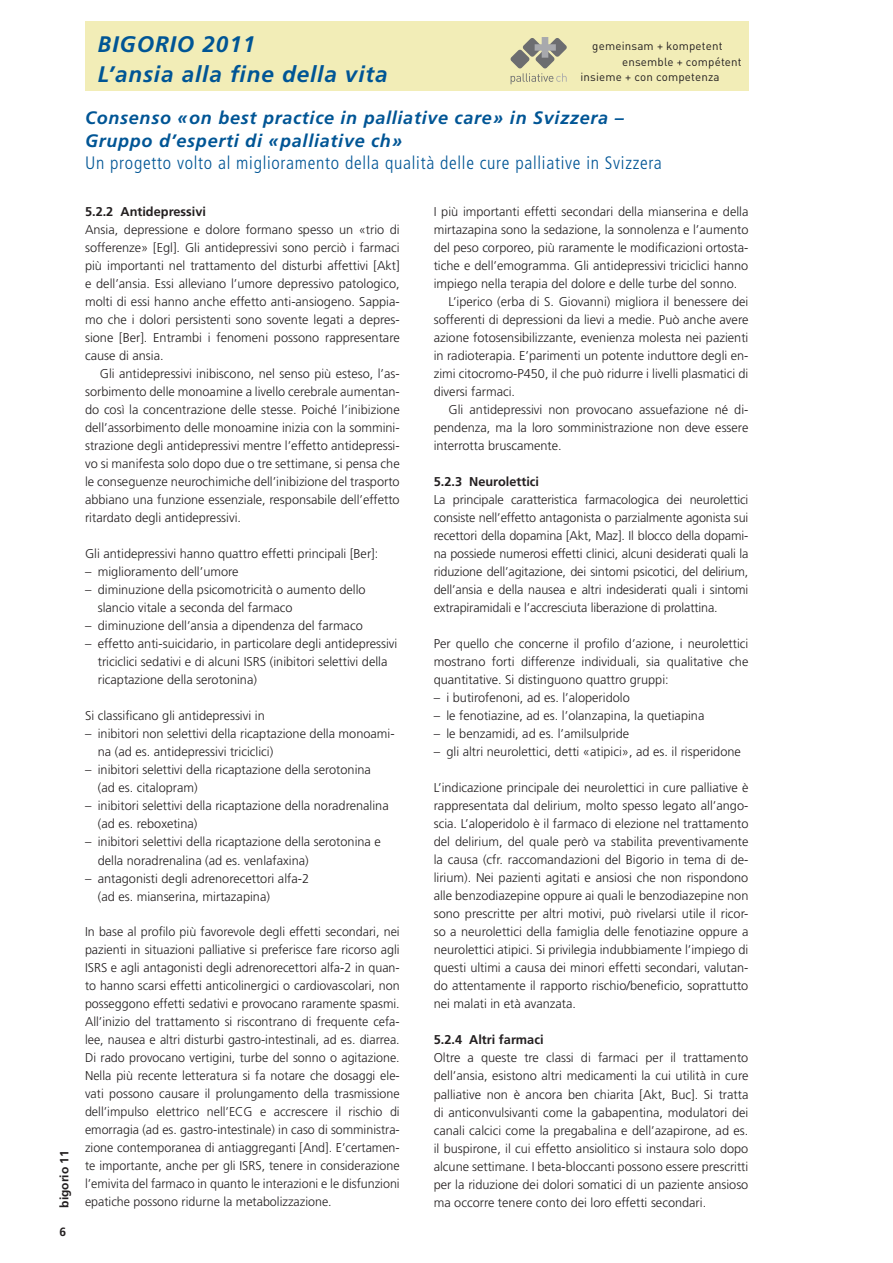
<style>
.page{position:relative;width:893px;height:1263px;background:#fff}
.page>*{position:absolute;margin:0;border:0;box-sizing:border-box;transform-origin:0 0}
.t1{font:italic 700 22.5px/30px "Frutiger";letter-spacing:.04em;color:#005595}
.t2{font:italic 700 18px/22.5px "Frutiger";letter-spacing:.04em;color:#005595}
.t3{font:300 condensed 18px "Frutiger";letter-spacing:.04em;color:#005595}
.t4{font:300 12.75px/18px "Frutiger LT Std";color:#231f20;text-align:justify}
.t5{font:700 12.75px "Frutiger LT Std";color:#231f20}
.t6{font:700 12px "Frutiger LT Std";color:#231f20}
.t7{font:11.55px "DIN";letter-spacing:.015em;color:#231f20}
</style>
<div class="page">
<div style="left:85px;top:21px;width:663px;height:69px;background:#f2edb7"></div>
<svg style="left:511px;top:37px;width:56px;height:47px"></svg>
<p class="t6" style="left:57px;top:1208px;width:59px;rotate:-90deg">bigorio 11</p>
<p class="t6" style="left:60px;top:1225px;width:8px">6</p>
<h1 class="t1" style="left:98px;top:30px;width:291px">BIGORIO 2011<br>L’ansia alla fine della vita</h1>
<h2 class="t2" style="left:85px;top:107px;width:540px">Consenso «on best practice in palliative care» in Svizzera –<br>Gruppo d’esperti di «palliative ch»</h2>
<h2 class="t3" style="left:85px;top:153px;width:578px">Un progetto volto al miglioramento della qualità delle cure palliative in Svizzera</h2>
<p class="t7" style="left:592px;top:39px;width:132px">gemeinsam + kompetent</p>
<p class="t7" style="left:622px;top:54px;width:121px">ensemble + compétent</p>
<p class="t7" style="left:580px;top:70px;width:141px">insieme + con competenza</p>
<p class="t5" style="left:85px;top:204px;width:122px">5.2.2 Antidepressivi</p>
<p class="t4" style="left:85px;top:221px;width:316px">Ansia, depressione e dolore formano spesso un «trio di sofferenze» [Egl]. Gli antidepressivi sono perciò i farmaci più importanti nel trattamento del disturbi affettivi [Akt] e dell’ansia. Essi alleviano l’umore depressivo patologico, molti di essi hanno anche effetto anti-ansiogeno. Sappia&shy;mo che i dolori persistenti sono sovente legati a depres&shy;sione [Ber]. Entrambi i fenomeni possono rappresentare cause di ansia.</p>
<p class="t4" style="left:85px;top:365px;width:316px;text-indent:15px">Gli antidepressivi inibiscono, nel senso più esteso, l’as&shy;sorbimento delle monoamine a livello cerebrale aumentan&shy;do così la concentrazione delle stesse. Poiché l’inibizione dell’assorbimento delle monoamine inizia con la sommini&shy;strazione degli antidepressivi mentre l’effetto antidepressi&shy;vo si manifesta solo dopo due o tre settimane, si pensa che le conseguenze neurochimiche dell’inibizione del trasporto abbiano una funzione essenziale, responsabile dell’effetto ritardato degli antidepressivi.</p>
<p class="t4" style="left:85px;top:545px;width:295px">Gli antidepressivi hanno quattro effetti principali [Ber]:</p>
<p class="t4" style="left:85px;top:563px;width:155px">– miglioramento dell’umore</p>
<p class="t4" style="left:98px;top:581px;width:269px;text-indent:-13px">– diminuzione della psicomotricità o aumento dello slancio vitale a seconda del farmaco</p>
<p class="t4" style="left:85px;top:617px;width:279px">– diminuzione dell’ansia a dipendenza del farmaco</p>
<p class="t4" style="left:98px;top:635px;width:301px;text-align:left;text-indent:-13px">– effetto anti-suicidario, in particolare degli antidepressivi triciclici sedativi e di alcuni ISRS (inibitori selettivi della ricaptazione della serotonina)</p>
<p class="t4" style="left:85px;top:707px;width:181px">Si classificano gli antidepressivi in</p>
<p class="t4" style="left:98px;top:725px;width:298px;text-indent:-13px">– inibitori non selettivi della ricaptazione della monoami&shy;na (ad es. antidepressivi triciclici)</p>
<p class="t4" style="left:98px;top:761px;width:275px;text-indent:-13px">– inibitori selettivi della ricaptazione della serotonina (ad es. citalopram)</p>
<p class="t4" style="left:98px;top:797px;width:292px;text-indent:-13px">– inibitori selettivi della ricaptazione della noradrenalina (ad es. reboxetina)</p>
<p class="t4" style="left:98px;top:833px;width:285px;text-indent:-13px">– inibitori selettivi della ricaptazione della serotonina e della noradrenalina (ad es. venlafaxina)</p>
<p class="t4" style="left:98px;top:869px;width:213px;text-indent:-13px">– antagonisti degli adrenorecettori alfa-2 (ad es. mianserina, mirtazapina)</p>
<p class="t4" style="left:85px;top:923px;width:316px">In base al profilo più favorevole degli effetti secondari, nei pazienti in situazioni palliative si preferisce fare ricorso agli ISRS e agli antagonisti degli adrenorecettori alfa-2 in quan&shy;to hanno scarsi effetti anticolinergici o cardiovascolari, non posseggono effetti sedativi e provocano raramente spasmi.<br>All’inizio del trattamento si riscontrano di frequente cefa&shy;lee, nausea e altri disturbi gastro-intestinali, ad es. diarrea.<br>Di rado provocano vertigini, turbe del sonno o agitazione.<br>Nella più recente letteratura si fa notare che dosaggi ele&shy;vati possono causare il prolungamento della trasmissione dell’impulso elettrico nell’ECG e accrescere il rischio di emorragia (ad es. gastro-intestinale) in caso di somministra&shy;zione contemporanea di antiaggreganti [And]. E’certamen&shy;te importante, anche per gli ISRS, tenere in considerazione l’emivita del farmaco in quanto le interazioni e le disfunzioni epatiche possono ridurne la metabolizzazione.</p>
<p class="t4" style="left:434px;top:203px;width:316px">I più importanti effetti secondari della mianserina e della</p>
<p class="t4" style="left:434px;top:221px;width:316px">mirtazapina sono la sedazione, la sonnolenza e l’aumento</p>
<p class="t4" style="left:434px;top:239px;width:316px">del peso corporeo, più raramente le modificazioni ortosta-</p>
<p class="t4" style="left:434px;top:257px;width:316px">tiche e dell’emogramma. Gli antidepressivi triciclici hanno</p>
<p class="t4" style="left:434px;top:275px;width:305px">impiego nella terapia del dolore e delle turbe del sonno.</p>
<p class="t4" style="left:449px;top:293px;width:301px">L’iperico (erba di S. Giovanni) migliora il benessere dei</p>
<p class="t4" style="left:434px;top:311px;width:316px">sofferenti di depressioni da lievi a medie. Può anche avere</p>
<p class="t4" style="left:434px;top:329px;width:316px">azione fotosensibilizzante, evenienza molesta nei pazienti</p>
<p class="t4" style="left:434px;top:347px;width:316px">in radioterapia. E’parimenti un potente induttore degli en-</p>
<p class="t4" style="left:434px;top:365px;width:316px">zimi citocromo-P450, il che può ridurre i livelli plasmatici di</p>
<p class="t4" style="left:434px;top:383px;width:83px">diversi farmaci.</p>
<p class="t4" style="left:449px;top:401px;width:301px">Gli antidepressivi non provocano assuefazione né di-</p>
<p class="t4" style="left:434px;top:419px;width:316px">pendenza, ma la loro somministrazione non deve essere</p>
<p class="t4" style="left:434px;top:437px;width:129px">interrotta bruscamente.</p>
<p class="t5" style="left:434px;top:474px;width:107px">5.2.3 Neurolettici</p>
<p class="t4" style="left:434px;top:491px;width:316px">La principale caratteristica farmacologica dei neurolettici consiste nell’effetto antagonista o parzialmente agonista sui recettori della dopamina [Akt, Maz]. Il blocco della dopami&shy;na possiede numerosi effetti clinici, alcuni desiderati quali la riduzione dell’agitazione, dei sintomi psicotici, del delirium, dell’ansia e della nausea e altri indesiderati quali i sintomi extrapiramidali e l’accresciuta liberazione di prolattina.</p>
<p class="t4" style="left:434px;top:635px;width:316px">Per quello che concerne il profilo d’azione, i neurolettici mostrano forti differenze individuali, sia qualitative che quantitative. Si distinguono quattro gruppi:</p>
<p class="t4" style="left:434px;top:689px;width:198px">– i butirofenoni, ad es. l’aloperidolo</p>
<p class="t4" style="left:434px;top:707px;width:272px">– le fenotiazine, ad es. l’olanzapina, la quetiapina</p>
<p class="t4" style="left:434px;top:725px;width:197px">– le benzamidi, ad es. l’amilsulpride</p>
<p class="t4" style="left:434px;top:743px;width:309px">– gli altri neurolettici, detti «atipici», ad es. il risperidone</p>
<p class="t4" style="left:434px;top:779px;width:316px">L’indicazione principale dei neurolettici in cure palliative è rappresentata dal delirium, molto spesso legato all’ango&shy;scia. L’aloperidolo è il farmaco di elezione nel trattamento del delirium, del quale però va stabilita preventivamente la causa (cfr. raccomandazioni del Bigorio in tema di de&shy;lirium). Nei pazienti agitati e ansiosi che non rispondono alle benzodiazepine oppure ai quali le benzodiazepine non sono prescritte per altri motivi, può rivelarsi utile il ricor&shy;so a neurolettici della famiglia delle fenotiazine oppure a neurolettici atipici. Si privilegia indubbiamente l’impiego di questi ultimi a causa dei minori effetti secondari, valutan&shy;do attentamente il rapporto rischio/beneficio, soprattutto nei malati in età avanzata.</p>
<p class="t5" style="left:434px;top:1032px;width:111px">5.2.4 Altri farmaci</p>
<p class="t4" style="left:434px;top:1049px;width:316px">Oltre a queste tre classi di farmaci per il trattamento dell’ansia, esistono altri medicamenti la cui utilità in cure palliative non è ancora ben chiarita [Akt, Buc]. Si tratta di anticonvulsivanti come la gabapentina, modulatori dei canali calcici come la pregabalina e dell’azapirone, ad es. il buspirone, il cui effetto ansiolitico si instaura solo dopo alcune settimane. I beta-bloccanti possono essere prescritti per la riduzione dei dolori somatici di un paziente ansioso</p>
<p class="t4" style="left:434px;top:1193px;width:274px">ma occorre tenere conto dei loro effetti secondari.</p>
</div>
